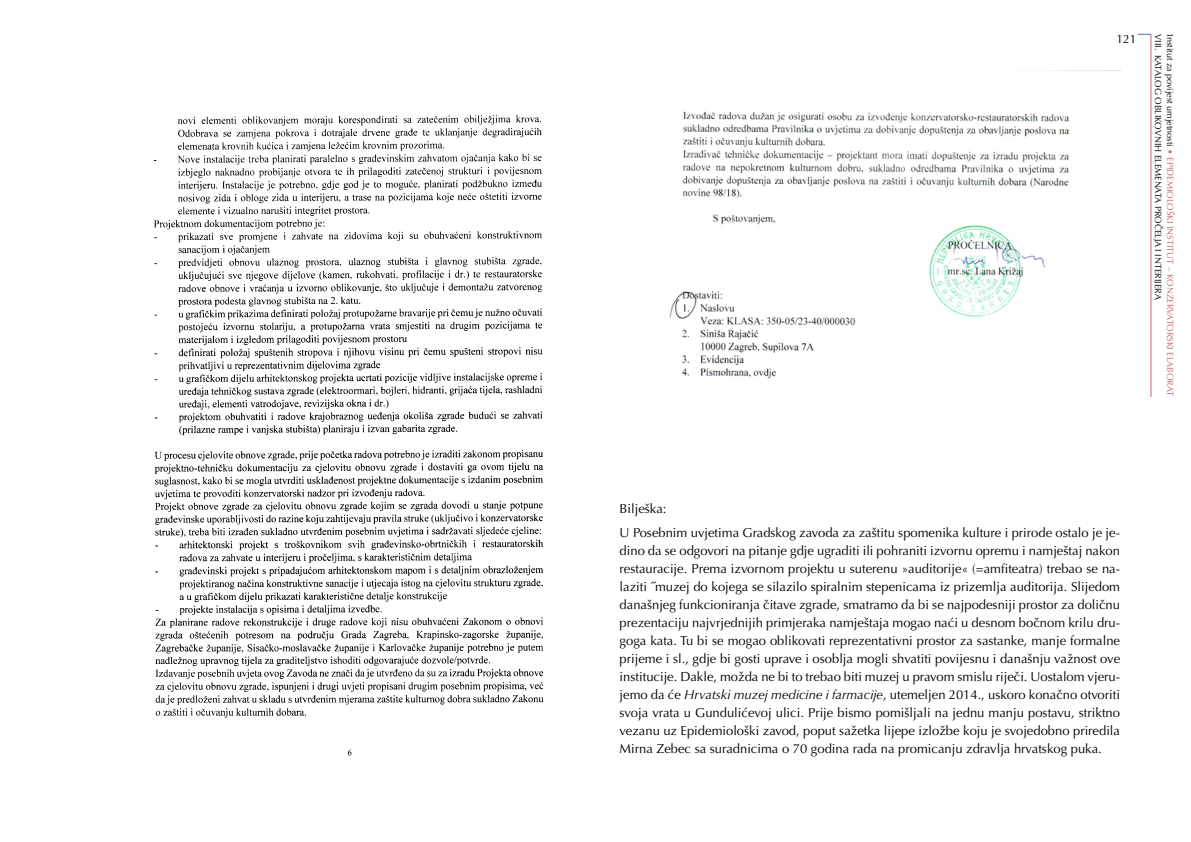
<style>
.page{position:relative;width:1191px;height:842px;background:#fff}
.page>*{position:absolute;margin:0;border:0;box-sizing:border-box;transform-origin:0 0}
.t1{font:13px/18px "Optima LT Pro";color:#000}
.t2{font:12px "Optima LT Pro";color:#000}
.t3{font:9px/11.8px "Optima LT Pro";color:#000}
.s1{color:#c56867}
.s2{font-style:italic}
</style>
<div class="page">
<hr style="left:1150px;top:34px;width:1px;height:363px;background:#c56867">
<svg style="left:1137px;top:34px;width:14px;height:1px"></svg>
<img style="left:153px;top:115px;width:391px;height:641px">
<img style="left:669px;top:111px;width:400px;height:268px">
<p class="t2" style="left:1116px;top:31px;width:22px">121</p>
<p class="t3" style="left:1176px;top:34px;width:364px;rotate:90deg">Institut za povijest umjetnosti <span class="s1">• EPIDEMIOLOŠKI INSTITUT – KONZERVATORSKI ELABORAT<br></span>VIII. KATALOG OBLIKOVNIH ELEMENATA PROČELJA I INTERIJERA</p>
<p class="t1" style="left:619px;top:497px;width:502px;line-height:23.7px">Bilješka:<br>U Posebnim uvjetima Gradskog zavoda za zaštitu spomenika kulture i prirode ostalo je je-</p>
<p class="t1" style="left:619px;top:541px;width:502px;text-align:justify">dino da se odgovori na pitanje gdje ugraditi ili pohraniti izvornu opremu i namještaj nakon restauracije. Prema izvornom projektu u suterenu »auditorije« (=amfiteatra) trebao se na&shy;laziti ˝muzej do kojega se silazilo spiralnim stepenicama iz prizemlja auditorija. Slijedom današnjeg funkcioniranja čitave zgrade, smatramo da bi se najpodesniji prostor za doličnu prezentaciju najvrjednijih primjeraka namještaja mogao naći u desnom bočnom krilu dru&shy;goga kata. Tu bi se mogao oblikovati reprezentativni prostor za sastanke, manje formalne prijeme i sl., gdje bi gosti uprave i osoblja mogli shvatiti povijesnu i današnju važnost ove institucije. Dakle, možda ne bi to trebao biti muzej u pravom smislu riječi. Uostalom vjeru&shy;jemo da će <span class="s2">Hrvatski muzej medicine i farmacije</span>, utemeljen 2014., uskoro konačno otvoriti svoja vrata u Gundulićevoj ulici. Prije bismo pomišljali na jednu manju postavu, striktno vezanu uz Epidemiološki zavod, poput sažetka lijepe izložbe koju je svojedobno priredila Mirna Zebec sa suradnicima o 70 godina rada na promicanju zdravlja hrvatskog puka.</p>
</div>
